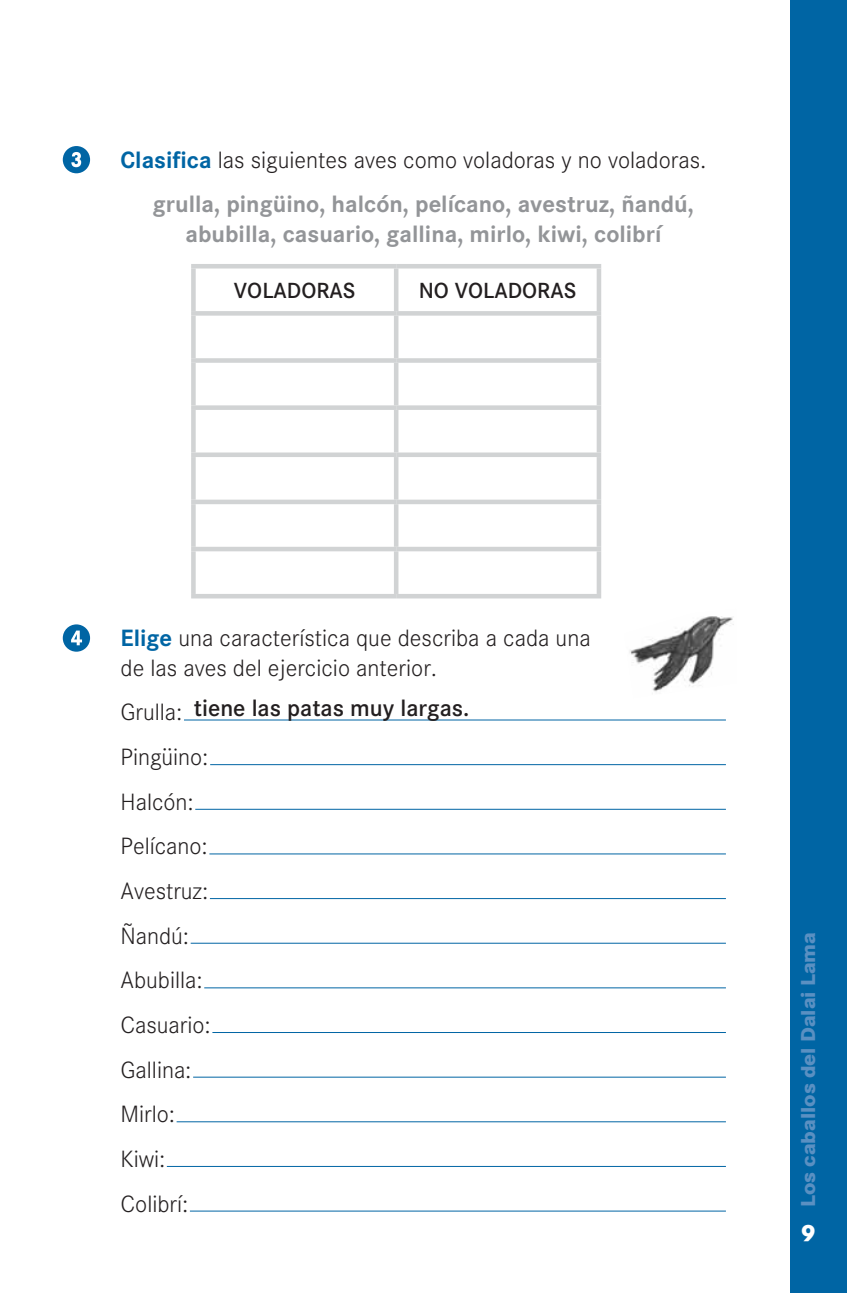
<style>
.page{position:relative;width:847px;height:1293px;background:#fff}
.page>*{position:absolute;margin:0;border:0;box-sizing:border-box;transform-origin:0 0}
.t1{font:300 24.5px/44.6px "Corporate S";color:#231f20}
.t2{font:700 24.5px/44.6px "Corporate S";color:#939598}
.t3{font:600 24.5px "Corporate S";color:#231f20}
.t4{font:800 24.5px "Corporate S";color:#fff}
.t5{font:600 22.75px "Corporate S";color:#231f20}
.t6{font:800 21px "Corporate S";color:#5a90c2}
.s1{color:#0065a4}
.s2{font-weight:300;color:#231f20}
.s3{font-weight:700;color:#0065a4}
</style>
<div class="page">
<div style="left:790px;top:0;width:56px;height:1293px;background:#0065a4"></div>
<svg style="left:63px;top:146px;width:27px;height:27px"></svg>
<hr style="left:191px;top:264px;width:205px;height:4px;background:#d1d3d4">
<div style="left:191px;top:268px;width:5px;height:43px;background:#d1d3d4"></div>
<hr style="left:396px;top:264px;width:205px;height:4px;background:#d1d3d4">
<hr style="left:394px;top:268px;width:4px;height:43px;background:#d1d3d4">
<div style="left:596px;top:268px;width:5px;height:43px;background:#d1d3d4"></div>
<div style="left:191px;top:311px;width:205px;height:5px;background:#d1d3d4"></div>
<div style="left:191px;top:316px;width:5px;height:42px;background:#d1d3d4"></div>
<div style="left:396px;top:311px;width:205px;height:5px;background:#d1d3d4"></div>
<hr style="left:394px;top:316px;width:4px;height:42px;background:#d1d3d4">
<div style="left:596px;top:316px;width:5px;height:42px;background:#d1d3d4"></div>
<div style="left:191px;top:358px;width:205px;height:5px;background:#d1d3d4"></div>
<div style="left:191px;top:363px;width:5px;height:42px;background:#d1d3d4"></div>
<div style="left:396px;top:358px;width:205px;height:5px;background:#d1d3d4"></div>
<hr style="left:394px;top:363px;width:4px;height:42px;background:#d1d3d4">
<div style="left:596px;top:363px;width:5px;height:42px;background:#d1d3d4"></div>
<div style="left:191px;top:405px;width:205px;height:5px;background:#d1d3d4"></div>
<div style="left:191px;top:410px;width:5px;height:42px;background:#d1d3d4"></div>
<div style="left:396px;top:405px;width:205px;height:5px;background:#d1d3d4"></div>
<hr style="left:394px;top:410px;width:4px;height:42px;background:#d1d3d4">
<div style="left:596px;top:410px;width:5px;height:42px;background:#d1d3d4"></div>
<div style="left:191px;top:452px;width:205px;height:5px;background:#d1d3d4"></div>
<div style="left:191px;top:457px;width:5px;height:43px;background:#d1d3d4"></div>
<div style="left:396px;top:452px;width:205px;height:5px;background:#d1d3d4"></div>
<hr style="left:394px;top:457px;width:4px;height:43px;background:#d1d3d4">
<div style="left:596px;top:457px;width:5px;height:43px;background:#d1d3d4"></div>
<hr style="left:191px;top:500px;width:205px;height:4px;background:#d1d3d4">
<div style="left:191px;top:504px;width:5px;height:43px;background:#d1d3d4"></div>
<hr style="left:396px;top:500px;width:205px;height:4px;background:#d1d3d4">
<hr style="left:394px;top:504px;width:4px;height:43px;background:#d1d3d4">
<div style="left:596px;top:504px;width:5px;height:43px;background:#d1d3d4"></div>
<hr style="left:191px;top:547px;width:205px;height:4px;background:#d1d3d4">
<div style="left:191px;top:551px;width:5px;height:43px;background:#d1d3d4"></div>
<hr style="left:396px;top:547px;width:205px;height:4px;background:#d1d3d4">
<hr style="left:394px;top:551px;width:4px;height:43px;background:#d1d3d4">
<div style="left:596px;top:551px;width:5px;height:43px;background:#d1d3d4"></div>
<hr style="left:191px;top:594px;width:205px;height:4px;background:#d1d3d4">
<hr style="left:396px;top:594px;width:205px;height:4px;background:#d1d3d4">
<svg style="left:63px;top:624px;width:27px;height:28px"></svg>
<hr style="left:184px;top:719px;width:541px;height:1px;background:#0065a4">
<hr style="left:210px;top:764px;width:515px;height:1px;background:#0065a4">
<hr style="left:195px;top:809px;width:530px;height:1px;background:#0065a4">
<hr style="left:209px;top:853px;width:516px;height:1px;background:#0065a4">
<hr style="left:210px;top:898px;width:515px;height:1px;background:#0065a4">
<hr style="left:191px;top:943px;width:534px;height:1px;background:#0065a4">
<hr style="left:204px;top:987px;width:521px;height:1px;background:#0065a4">
<hr style="left:212px;top:1032px;width:513px;height:1px;background:#0065a4">
<hr style="left:193px;top:1076px;width:532px;height:1px;background:#0065a4">
<hr style="left:176px;top:1121px;width:549px;height:1px;background:#0065a4">
<hr style="left:167px;top:1166px;width:558px;height:1px;background:#0065a4">
<hr style="left:190px;top:1210px;width:535px;height:1px;background:#0065a4">
<img style="left:629px;top:616px;width:105px;height:76px">
<p class="t2" style="left:153px;top:139px;width:554px;text-indent:-32px"><span class="s1">Clasifica</span> <span class="s2">las siguientes aves como voladoras y no voladoras. </span>grulla, pingüino, halcón, pelícano, avestruz, ñandú,</p>
<p class="t2" style="left:185px;top:214px;width:477px">abubilla, casuario, gallina, mirlo, kiwi, colibrí</p>
<p class="t5" style="left:234px;top:282px;width:123px">VOLADORAS</p>
<p class="t5" style="left:418px;top:282px;width:159px">NO VOLADORAS</p>
<p class="t1" style="left:120px;top:625px;width:471px;line-height:29.8px"><span class="s3">Elige</span> una característica que describa a cada una de las aves del ejercicio anterior.</p>
<p class="t1" style="left:120px;top:692px;width:92px">Grulla:<br>Pingüino:<br>Halcón:<br>Pelícano:<br>Avestruz:<br>Ñandú:<br>Abubilla:<br>Casuario:<br>Gallina:<br>Mirlo:<br>Kiwi:<br>Colibrí:</p>
<p class="t3" style="left:194px;top:699px;width:277px">tiene las patas muy largas.</p>
<p class="t6" style="left:800px;top:1207px;width:277px;rotate:-90deg">Los caballos del Dalai Lama</p>
<p class="t4" style="left:800px;top:1223px;width:17px">9</p>
</div>
